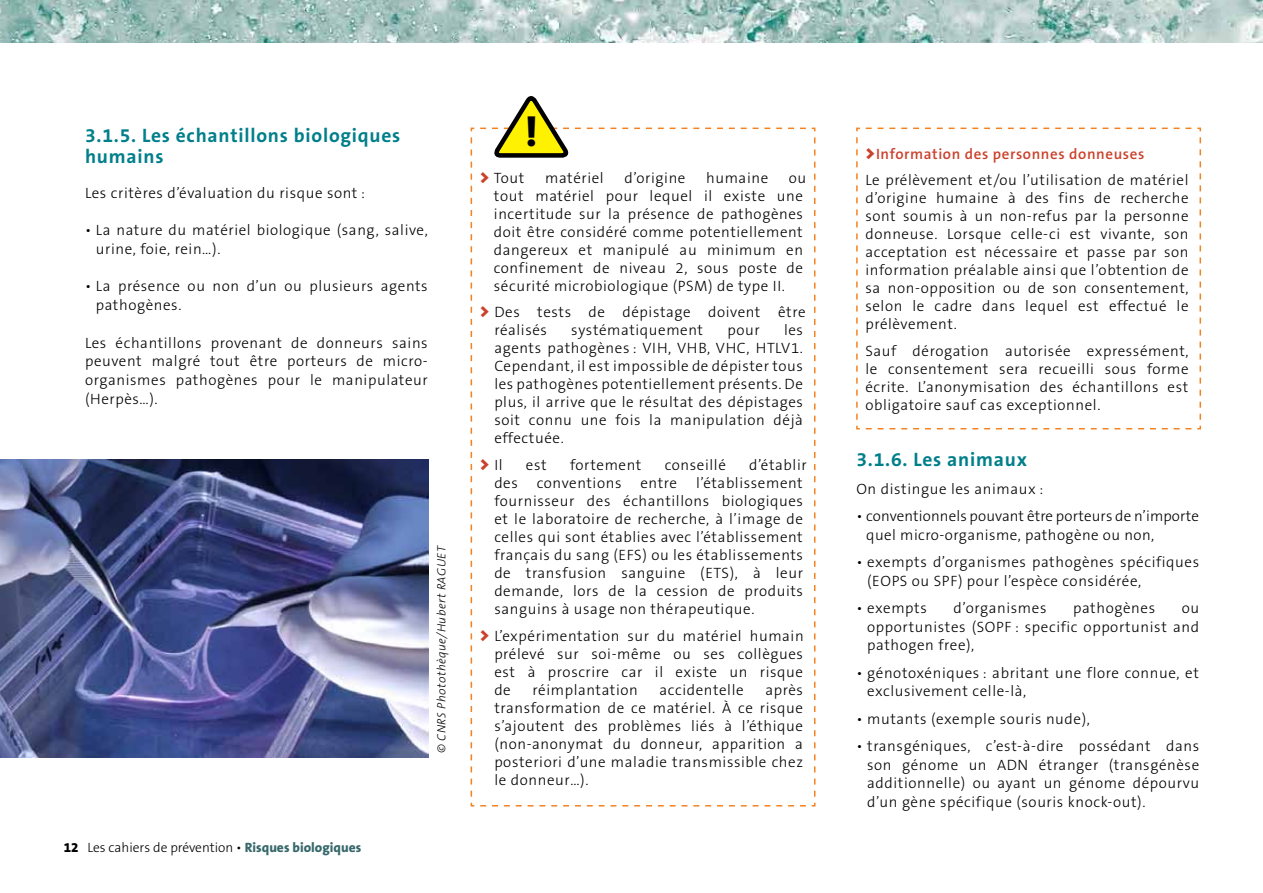
<style>
.page{position:relative;width:1263px;height:893px;background:#fff}
.page>*{position:absolute;margin:0;border:0;box-sizing:border-box;transform-origin:0 0}
.t1{font:800 41.7px "The Sans B8";color:#000}
.t2{font:700 19.5px/21px "The Sans B7";letter-spacing:.04em;color:#007f8b}
.t3{font:300 15px/18px "The Sans B3";letter-spacing:.04em;color:#000;text-align:justify}
.t4{font:300 15px/18.8px "The Sans B3";letter-spacing:.01em;color:#000}
.t5{font:600 15px "The Sans B6";letter-spacing:.04em;color:#ca422c}
.t6{font:300 13.5px "The Sans B3";color:#000}
.t7{font:italic 300 12px "The Sans B3";letter-spacing:.04em;color:#000}
.s1{font-family:"The Sans B8";font-weight:800}
.s2{font-family:"The Sans B8";font-weight:800;color:#37686b}
.s3{font-family:"The Sans B9";font-weight:900;font-size:18px;color:#ca422c}
.s4{font-family:"The Sans B9";font-weight:900;font-size:18px}
</style>
<div class="page">
<img style="left:0;top:0;width:1262px;height:43px">
<img style="left:1262px;top:0;width:1px;height:43px">
<img style="left:0;top:459px;width:429px;height:298px">
<svg style="left:856px;top:127px;width:346px;height:303px"></svg>
<svg style="left:471px;top:96px;width:344px;height:710px"></svg>
<h2 class="t2" style="left:85px;top:126px;width:317px">3.1.5. Les échantillons biologiques humains</h2>
<p class="t3" style="left:85px;top:184px;width:281px">Les critères d’évaluation du risque sont :</p>
<p class="t3" style="left:96px;top:221px;width:333px;line-height:18.8px;text-indent:-11px">• La nature du matériel biologique (sang, salive, urine, foie, rein…).</p>
<p class="t3" style="left:96px;top:277px;width:333px;line-height:18.8px;text-indent:-11px">• La présence ou non d’un ou plusieurs agents pathogènes.</p>
<p class="t3" style="left:85px;top:334px;width:344px;line-height:18.8px">Les échantillons provenant de donneurs sains peuvent malgré tout être porteurs de micro&shy;organismes pathogènes pour le manipulateur (Herpès…).</p>
<p class="t6" style="left:64px;top:841px;width:299px"><span class="s1">12</span> Les cahiers de prévention • <span class="s2">Risques biologiques</span></p>
<p class="t7" style="left:435px;top:753px;width:210px;rotate:-90deg">© CNRS Photothèque/Hubert RAGUET</p>
<h1 class="t1" style="left:524px;top:110px;width:15px">!</h1>
<p class="t3" style="left:480px;top:169px;width:46px"><span class="s3">&gt;</span> Tout</p>
<p class="t3" style="left:545px;top:169px;width:60px">matériel</p>
<p class="t3" style="left:624px;top:169px;width:63px">d’origine</p>
<p class="t3" style="left:706px;top:169px;width:64px">humaine</p>
<p class="t3" style="left:494px;top:169px;width:314px;text-align:left;text-indent:295px">ou tout matériel pour lequel il existe une incertitude sur la présence de pathogènes doit être considéré comme potentiellement dangereux et manipulé au minimum en confinement de niveau 2, sous poste de sécurité microbiologique (PSM) de type II.</p>
<p class="t3" style="left:494px;top:304px;width:313px;text-indent:-14px"><span class="s3">&gt;</span> Des tests de dépistage doivent être réalisés</p>
<p class="t3" style="left:571px;top:322px;width:133px">systématiquement</p>
<p class="t3" style="left:727px;top:322px;width:34px">pour</p>
<p class="t3" style="left:494px;top:322px;width:310px;text-indent:290px">les agents pathogènes : VIH, VHB, VHC, HTLV1.<br>Cependant, il est impossible de dépister tous les pathogènes potentiellement présents. De plus, il arrive que le résultat des dépistages soit connu une fois la manipulation déjà effectuée.</p>
<p class="t3" style="left:480px;top:456px;width:24px"><span class="s3">&gt;</span> Il</p>
<p class="t3" style="left:526px;top:456px;width:22px">est</p>
<p class="t3" style="left:570px;top:456px;width:73px">fortement</p>
<p class="t3" style="left:665px;top:456px;width:63px">conseillé</p>
<p class="t3" style="left:749px;top:456px;width:59px">d’établir</p>
<p class="t3" style="left:494px;top:474px;width:25px">des</p>
<p class="t3" style="left:537px;top:474px;width:86px">conventions</p>
<p class="t3" style="left:640px;top:474px;width:38px">entre</p>
<p class="t3" style="left:494px;top:474px;width:310px;text-indent:202px">l’établissement fournisseur des échantillons biologiques et le laboratoire de recherche, à l’image de celles qui sont établies avec l’établissement français du sang (EFS) ou les établissements de transfusion sanguine (ETS), à leur demande, lors de la cession de produits sanguins à usage non thérapeutique.</p>
<p class="t3" style="left:494px;top:627px;width:311px;text-indent:-14px"><span class="s3">&gt;</span> L’expérimentation sur du matériel humain prélevé sur soi-même ou ses collègues est à proscrire car il existe un risque de</p>
<p class="t3" style="left:494px;top:681px;width:310px;text-indent:271px">après transformation de ce matériel. À ce risque s’ajoutent des problèmes liés à l’éthique (non-anonymat du donneur, apparition a posteriori d’une maladie transmissible chez le donneur…).</p>
<p class="t3" style="left:532px;top:681px;width:107px">réimplantation</p>
<p class="t3" style="left:659px;top:681px;width:86px">accidentelle</p>
<p class="t5" style="left:865px;top:146px;width:280px"><span class="s4">&gt;</span>I nformation des personnes donneuses</p>
<p class="t3" style="left:865px;top:172px;width:325px">Le prélèvement et/ou l’utilisation de matériel d’origine humaine à des fins de recherche sont soumis à un non-refus par la personne donneuse. Lorsque celle-ci est vivante, son acceptation est nécessaire et passe par son information préalable ainsi que l’obtention de sa non-opposition ou de son consentement, selon le cadre dans lequel est effectué le prélèvement.</p>
<p class="t3" style="left:865px;top:342px;width:325px">Sauf dérogation autorisée expressément, le consentement sera recueilli sous forme écrite. L’anonymisation des échantillons est obligatoire sauf cas exceptionnel.</p>
<h2 class="t2" style="left:856px;top:450px;width:172px">3.1.6. Les animaux</h2>
<p class="t3" style="left:856px;top:480px;width:188px">On distingue les animaux :</p>
<p class="t4" style="left:866px;top:507px;width:334px;text-indent:-10px">• conventionnels pouvant être porteurs de n’importe quel micro-organisme, pathogène ou non,</p>
<p class="t3" style="left:867px;top:553px;width:333px;line-height:18.8px;text-indent:-11px">• exempts d’organismes pathogènes spécifiques (EOPS ou SPF) pour l’espèce considérée,</p>
<p class="t3" style="left:856px;top:599px;width:72px">• exempts</p>
<p class="t3" style="left:953px;top:599px;width:94px">d’organismes</p>
<p class="t3" style="left:1073px;top:599px;width:83px">pathogènes</p>
<p class="t3" style="left:867px;top:599px;width:333px;line-height:18.8px;text-indent:315px">ou opportunistes (SOPF : specific opportunist and pathogen free),</p>
<p class="t3" style="left:867px;top:664px;width:333px;line-height:18.8px;text-indent:-11px">• génotoxéniques : abritant une flore connue, et exclusivement celle-là,</p>
<p class="t3" style="left:856px;top:710px;width:235px">• mutants (exemple souris nude),</p>
<p class="t3" style="left:867px;top:737px;width:333px;line-height:18.8px;text-indent:-11px">• transgéniques, c’est-à-dire possédant dans son génome un ADN étranger (transgénèse additionnelle) ou ayant un génome dépourvu d’un gène spécifique (souris knock-out).</p>
</div>
